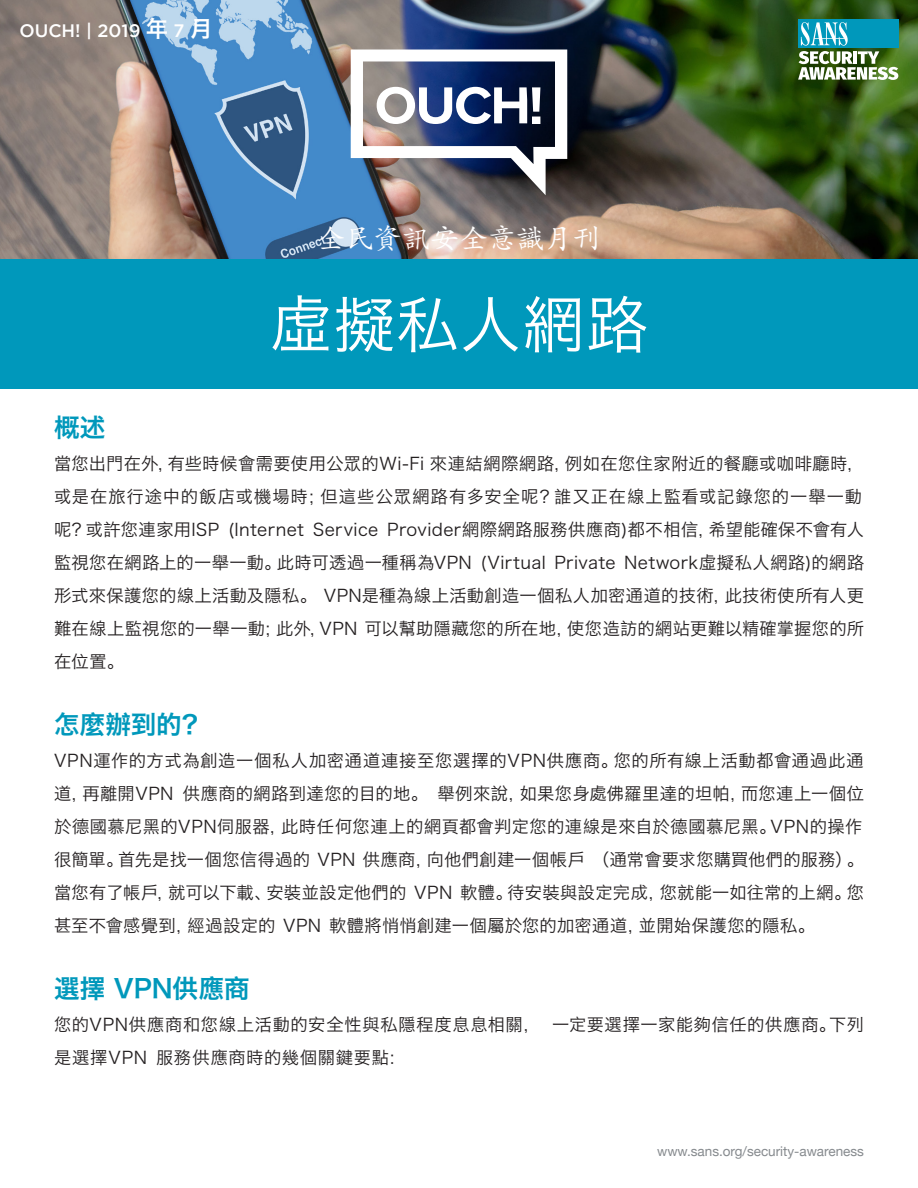
<style>
.page{position:relative;width:918px;height:1188px;background:#fff}
.page>*{position:absolute;margin:0;border:0;box-sizing:border-box;transform-origin:0 0}
.t1{font:61.5px "Hira Kaku Pro W3";letter-spacing:.025em;color:#fff}
.t2{font:28.5px "Adobe Kaiti Std";color:#fff}
.MainText{font:25.5px "Hiragino Sans GB W6";letter-spacing:.005em;color:#0098bb}
.t3{font:22.5px "Hiragino Sans GB W6";color:#fff}
.t4{font:500 18px "Gotham";color:#fff}
.MainText-2{font:17.25px/33px "Hiragino Sans GB W3";letter-spacing:.025em;color:#231f20}
.MainText-3{font:17.25px "Hiragino Sans GB W3";letter-spacing:.045em;color:#231f20}
.MainText-4{font:17.25px "Hiragino Sans GB W3";letter-spacing:.06em;color:#231f20}
.MainText-5{font:17.25px "Hiragino Sans GB W3";letter-spacing:.055em;color:#231f20}
.MainText-6{font:17.25px "Hiragino Sans GB W3";color:#231f20}
.t5{font:13.5px "Helvetica Neue";color:#868a8e}
</style>
<div class="page">
<img style="left:0;top:0;width:918px;height:259px">
<div style="left:0;top:259px;width:918px;height:130px;background:#0098bb"></div>
<svg style="left:351px;top:50px;width:216px;height:145px"></svg>
<div style="left:798px;top:19px;width:100px;height:29px;background:#0098bb"></div>
<svg style="left:798px;top:22px;width:100px;height:58px"></svg>
<p class="t3" style="left:146px;top:14px;width:24px">年</p>
<p class="t3" style="left:190px;top:14px;width:24px">月</p>
<p class="t4" style="left:19px;top:20px;width:123px">OUCH! | 2019</p>
<p class="t4" style="left:174px;top:20px;width:12px">7</p>
<p class="MainText" style="left:54px;top:411px;width:53px">概述</p>
<p class="t2" style="left:316px;top:221px;width:286px">全民資訊安全意識月刊</p>
<p class="t1" style="left:271px;top:270px;width:378px">虛擬私人網路</p>
<p class="MainText-2" style="left:565px;top:447px;width:300px">例如在您住家附近的餐廳或咖啡廳時，</p>
<p class="MainText-2" style="left:168px;top:447px;width:405px">有些時候會需要使用公眾的Wi-Fi 來連結網際網路，</p>
<p class="MainText-2" style="left:54px;top:447px;width:122px">當您出門在外，</p>
<p class="MainText-5" style="left:54px;top:486px;width:273px">或是在旅行途中的飯店或機場時；</p>
<p class="MainText-4" style="left:320px;top:486px;width:543px">但這些公眾網路有多安全呢？誰又正在線上監看或記錄您的一舉一動</p>
<p class="MainText-2" style="left:86px;top:513px;width:135px">或許您連家用ISP</p>
<p class="MainText-2" style="left:54px;top:513px;width:36px">呢？</p>
<p class="MainText-2" style="left:228px;top:513px;width:77px">(Internet</p>
<p class="MainText-2" style="left:313px;top:513px;width:67px">Service</p>
<p class="MainText-2" style="left:387px;top:513px;width:329px">Provider網際網路服務供應商)都不相信，</p>
<p class="MainText-6" style="left:709px;top:519px;width:157px">希望能確保不會有人</p>
<p class="MainText-2" style="left:54px;top:546px;width:229px">監視您在網路上的一舉一動。</p>
<p class="MainText-2" style="left:277px;top:546px;width:196px">此時可透過一種稱為VPN</p>
<p class="MainText-2" style="left:480px;top:546px;width:67px">(Virtual</p>
<p class="MainText-2" style="left:554px;top:546px;width:63px">Private</p>
<p class="MainText-2" style="left:624px;top:546px;width:241px">Network虛擬私人網路)的網路</p>
<p class="MainText-2" style="left:567px;top:579px;width:298px;text-indent:-513px">形式來保護您的線上活動及隱私。 VPN是種為線上活動創造一個私人加密通道的技術，<br>使您造訪的網站更難以精確掌握您的所</p>
<p class="MainText-2" style="left:725px;top:579px;width:141px">此技術使所有人更</p>
<p class="MainText-2" style="left:54px;top:612px;width:229px">難在線上監視您的一舉一動；在位置。</p>
<p class="MainText-2" style="left:319px;top:612px;width:255px">VPN 可以幫助隱藏您的所在地，</p>
<p class="MainText-2" style="left:276px;top:612px;width:52px">此外，</p>
<p class="MainText" style="left:54px;top:708px;width:155px">怎麼辦到的?</p>
<p class="MainText-2" style="left:614px;top:744px;width:251px">您的所有線上活動都會通過此通</p>
<p class="MainText-3" style="left:54px;top:750px;width:566px">VPN運作的方式為創造一個私人加密通道連接至您選擇的VPN供應商。</p>
<p class="MainText-2" style="left:54px;top:777px;width:36px">道，</p>
<p class="MainText-2" style="left:82px;top:777px;width:93px">再離開VPN</p>
<p class="MainText-2" style="left:183px;top:777px;width:247px">供應商的網路到達您的目的地。</p>
<p class="MainText-2" style="left:438px;top:777px;width:89px">舉例來說，</p>
<p class="MainText-2" style="left:520px;top:777px;width:229px">如果您身處佛羅里達的坦帕，</p>
<p class="MainText-2" style="left:741px;top:777px;width:124px">而您連上一個位</p>
<p class="MainText-2" style="left:54px;top:810px;width:234px">於德國慕尼黑的VPN伺服器，</p>
<p class="MainText-2" style="left:281px;top:810px;width:497px">此時任何您連上的網頁都會判定您的連線是來自於德國慕尼黑。</p>
<p class="MainText-2" style="left:771px;top:810px;width:93px">VPN的操作</p>
<p class="MainText-2" style="left:118px;top:843px;width:316px">首先是找一個您信得過的 VPN 供應商，</p>
<p class="MainText-2" style="left:54px;top:843px;width:71px">很簡單。</p>
<p class="MainText-2" style="left:427px;top:843px;width:427px">向他們創建一個帳戶（通常會要求您購買他們的服務(</p>
<p class="MainText-2" style="left:847px;top:843px;width:19px">。</p>
<p class="MainText-2" style="left:54px;top:876px;width:121px">當您有了帳戶，</p>
<p class="MainText-2" style="left:266px;top:876px;width:142px">安裝並設定他們的</p>
<p class="MainText-2" style="left:168px;top:876px;width:105px">就可以下載、</p>
<p class="MainText-2" style="left:414px;top:876px;width:40px">VPN</p>
<p class="MainText-2" style="left:508px;top:876px;width:159px">待安裝與設定完成，</p>
<p class="MainText-2" style="left:460px;top:876px;width:54px">軟體。</p>
<p class="MainText-2" style="left:660px;top:876px;width:193px">您就能一如往常的上網。</p>
<p class="MainText-2" style="left:847px;top:876px;width:19px">您</p>
<p class="MainText-2" style="left:54px;top:909px;width:141px">甚至不會感覺到，</p>
<p class="MainText-2" style="left:188px;top:909px;width:459px">經過設定的 VPN 軟體將悄悄創建一個屬於您的加密通道，</p>
<p class="MainText-2" style="left:639px;top:909px;width:178px">並開始保護您的隱私。</p>
<p class="MainText" style="left:54px;top:972px;width:197px">選擇 VPN供應商</p>
<p class="MainText-2" style="left:156px;top:1008px;width:385px;text-indent:-102px">您的VPN供應商和您線上活動的安全性與私隱程度息息相關，服務供應商時的幾個關鍵要點：</p>
<p class="MainText-2" style="left:54px;top:1041px;width:95px">是選擇VPN</p>
<p class="MainText-2" style="left:552px;top:1008px;width:286px">一定要選擇一家能夠信任的供應商。</p>
<p class="MainText-2" style="left:829px;top:1008px;width:37px">下列</p>
<p class="t5" style="left:657px;top:1142px;width:208px">www.sans.org/security-awareness</p>
</div>
